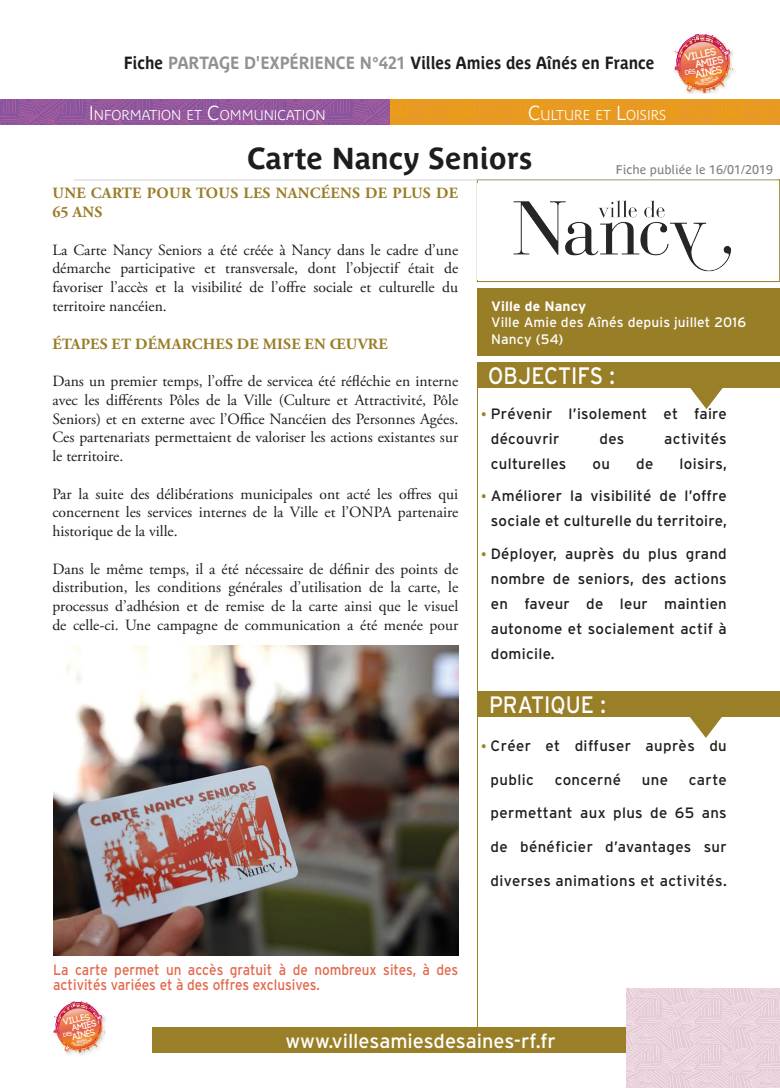
<style>
.page{position:relative;width:780px;height:1088px;background:#fff}
.page>*{position:absolute;margin:0;border:0;box-sizing:border-box;transform-origin:0 0}
.t1{font:700 30px "Parisine Plus Std";color:#1d1d1b}
.t2{font:23.75px "Interstate";letter-spacing:.005em;color:#fff;scale:.9 1}
.t3{font:20px "Interstate";color:#fff}
.t4{font:700 17.5px "Parisine Plus Std";letter-spacing:-.005em;color:#1d1d1b;scale:.9 1}
.t5{font:15.62px/18.8px "Adobe Garamond Pro";color:#1d1d1b;text-align:justify}
.t6{font:700 15.62px/18.8px "Adobe Garamond Pro";letter-spacing:.015em;color:#997e28}
.t7{font:15px/25px "Interstate";letter-spacing:.02em;color:#1d1d1b}
.t8{font:15px/15px "Interstate";color:#e2684c;scale:.9 1}
.t9{font:700 14px "Parisine Plus Std Clair";color:#fff}
.t10{font:13.75px/16.5px "Interstate";letter-spacing:.01em;color:#fff}
.t11{font:700 13.75px "Interstate";letter-spacing:.01em;color:#fff}
.t12{font:12.5px "Parisine Plus Std";color:#808080}
.t13{font:700 10.5px/9px "Code";color:#fff}
.t14{font:700 9.12px/7.8px "Code";color:#fff}
.s1{color:#939292}
.s2{font-size:20px}
.s3{font-family:"Adobe Garamond Pro";color:#997f28}
</style>
<div class="page">
<div style="left:477px;top:179px;width:303px;height:103px;border:1px solid #997f28"></div>
<hr style="left:74px;top:180px;width:702px;height:1px;background:#d1d1d1">
<div style="left:152px;top:1027px;width:493px;height:25px;background:#997f28"></div>
<hr style="left:477px;top:362px;width:1px;height:673px;background:#997f28">
<div style="left:477px;top:362px;width:303px;height:25px;background:#997f28"></div>
<svg style="left:688px;top:387px;width:36px;height:22px"></svg>
<div style="left:477px;top:288px;width:303px;height:67px;background:#997e28"></div>
<div style="left:477px;top:691px;width:302px;height:25px;background:#997f28"></div>
<svg style="left:687px;top:716px;width:37px;height:22px"></svg>
<img style="left:626px;top:989px;width:154px;height:99px">
<div style="left:51px;top:1000px;width:54px;height:58px;background:#1d1d1b;opacity:.25"></div>
<img style="left:53px;top:645px;width:405px;height:311px">
<img style="left:0;top:100px;width:390px;height:25px">
<svg style="left:390px;top:100px;width:390px;height:25px;background:#e79a20"></svg>
<div style="left:477px;top:182px;width:286px;height:97px;background:#fff"></div>
<img style="left:513px;top:200px;width:219px;height:72px">
<img style="left:674px;top:33px;width:58px;height:60px">
<svg style="left:53px;top:1000px;width:51px;height:52px"></svg>
<p class="t4" style="left:124px;top:53px;width:591px">Fiche <span class="s1">PARTAGE D'EXPÉRIENCE N°421</span> Villes Amies des Aînés en France</p>
<p class="t9" style="left:89px;top:107px;width:238px"><span class="s2">I</span>NFORMATION ET <span class="s2">C</span>OMMUNICATION</p>
<p class="t9" style="left:528px;top:107px;width:139px"><span class="s2">C</span>ULTURE ET <span class="s2">L</span>OISI RS</p>
<p class="t13" style="left:692px;top:52px;width:30px;text-indent:-8px;rotate:-12deg">Villes<br>AMIEs</p>
<p class="t13" style="left:694px;top:70px;width:28px;rotate:-12deg">aînés</p>
<h1 class="t1" style="left:247px;top:141px;width:287px">Carte Nancy Seniors</h1>
<p class="t12" style="left:616px;top:163px;width:159px">Fiche publiée le 16/01/2019</p>
<p class="t6" style="left:52px;top:184px;width:407px">UNE CARTE POUR TOUS LES NANCÉENS DE PLUS DE<br>65 ANS</p>
<p class="t5" style="left:52px;top:241px;width:407px">La Carte Nancy Seniors a été créée à Nancy dans le cadre d’une démarche participative et transversale, dont l’objectif était de favoriser l’accès et la visibilité de l’offre sociale et culturelle du territoire nancéien.</p>
<p class="t6" style="left:52px;top:334px;width:337px">ÉTAPES ET DÉMARCHES DE MISE EN ŒUVRE</p>
<p class="t5" style="left:52px;top:372px;width:407px">Dans un premier temps, l’offre de servicea été réfléchie en interne avec les différents Pôles de la Ville (Culture et Attractivité, Pôle Seniors) et en externe avec l’Office Nancéien des Personnes Agées.<br>Ces partenariats permettaient de valoriser les actions existantes sur le territoire.</p>
<p class="t5" style="left:52px;top:485px;width:407px">Par la suite des délibérations municipales ont acté les offres qui concernent les services internes de la Ville et l’ONPA partenaire historique de la ville.</p>
<p class="t5" style="left:52px;top:560px;width:407px">Dans le même temps, il a été nécessaire de définir des points de distribution, les conditions générales d’utilisation de la carte, le processus d’adhésion et de remise de la carte ainsi que le visuel de celle-ci. Une campagne de communication a été menée pour</p>
<p class="t11" style="left:491px;top:298px;width:97px">Ville de Nancy</p>
<p class="t10" style="left:491px;top:314px;width:256px">Ville Amie des Aînés depuis juillet 2016<br>Nancy (54)</p>
<h2 class="t2" style="left:488px;top:362px;width:142px">OBJECTIFS :</h2>
<p class="t7" style="left:491px;top:401px;width:237px;text-indent:-10px"><span class="s3">•</span> Prévenir l’isolement et faire découvrir</p>
<p class="t7" style="left:599px;top:426px;width:26px">des</p>
<p class="t7" style="left:664px;top:426px;width:64px">activités</p>
<p class="t7" style="left:491px;top:451px;width:77px">culturelles</p>
<p class="t7" style="left:592px;top:451px;width:19px">ou</p>
<p class="t7" style="left:636px;top:451px;width:19px">de</p>
<p class="t7" style="left:679px;top:451px;width:49px">loisirs,</p>
<p class="t7" style="left:480px;top:483px;width:247px;text-align:right"><span class="s3">•</span> Améliorer la visibilité de l’offre sociale et culturelle du territoire,</p>
<p class="t7" style="left:491px;top:541px;width:237px;text-align:justify;text-indent:-10px"><span class="s3">•</span> Déployer, auprès du plus grand nombre de seniors, des actions en faveur de leur maintien autonome et socialement actif à domicile.</p>
<h2 class="t2" style="left:489px;top:691px;width:131px">PRATIQUE :</h2>
<p class="t7" style="left:480px;top:733px;width:247px"><span class="s3">•</span> Créer et diffuser auprès du</p>
<p class="t7" style="left:490px;top:767px;width:45px">public</p>
<p class="t7" style="left:554px;top:767px;width:68px">concerné</p>
<p class="t7" style="left:642px;top:767px;width:28px">une</p>
<p class="t7" style="left:689px;top:767px;width:39px">carte</p>
<p class="t7" style="left:490px;top:800px;width:238px">permettant aux plus de 65 ans</p>
<p class="t7" style="left:490px;top:834px;width:238px">de bénéficier d’avantages sur</p>
<p class="t7" style="left:490px;top:868px;width:238px">diverses animations et activités.</p>
<p class="t8" style="left:53px;top:962px;width:451px">La carte permet un accès gratuit à de nombreux sites, à des activités variées et à des offres exclusives.</p>
<p class="t14" style="left:70px;top:1017px;width:26px;text-indent:-7px;rotate:-12deg">Villes<br>AMIEs</p>
<p class="t14" style="left:72px;top:1033px;width:25px;rotate:-12deg">aînés</p>
<p class="t3" style="left:285px;top:1029px;width:272px">www.villesamiesdesaines-rf.fr</p>
</div>
